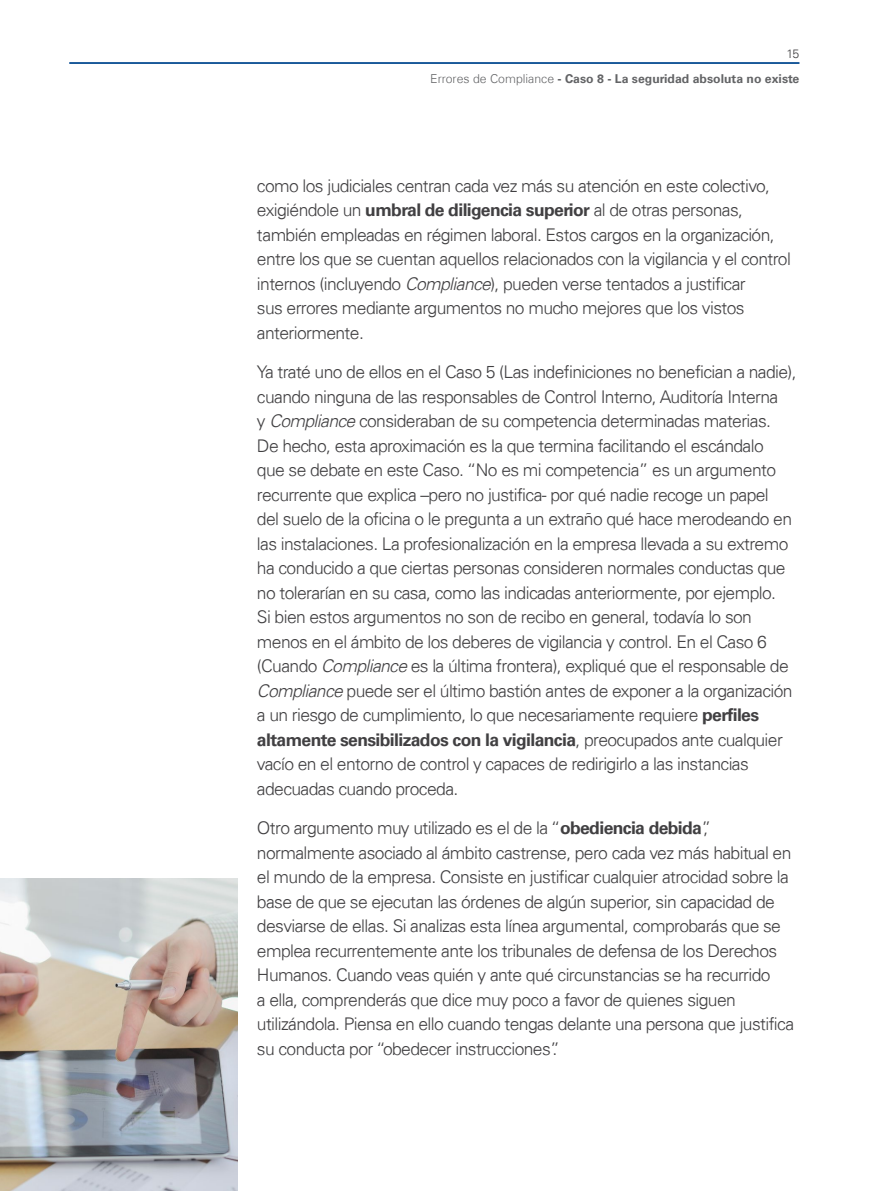
<style>
.page{position:relative;width:869px;height:1191px;background:#fff}
.page>*{position:absolute;margin:0;border:0;box-sizing:border-box;transform-origin:0 0}
.t1{font:300 17.5px/24.5px "Univers 45";letter-spacing:-.035em;color:#414042}
.t2{font:700 17.5px "Univers 65";letter-spacing:-.035em;color:#414042}
.t3{font:700 12.25px "Universfor KPMG";color:#636466}
.t4{font:300 12.25px "Universfor KPMG";color:#414042}
.s1{font-weight:300}
.s2{font-family:"Univers 65";font-weight:700}
.s3{font-style:italic}
.s4{font-family:"Univers 45";font-weight:300}
</style>
<div class="page">
<hr style="left:69px;top:62px;width:730px;height:2px;background:#00478f">
<img style="left:0;top:878px;width:237px;height:313px">
<p class="t4" style="left:786px;top:46px;width:15px">15</p>
<p class="t3" style="left:430px;top:71px;width:370px"><span class="s1">Errores de Compliance</span> - Caso 8 - La seguridad absoluta no existe</p>
<p class="t1" style="left:257px;top:173px;width:535px">como los judiciales centran cada vez más su atención en este colectivo, exigiéndole un <span class="s2">umbral de diligencia superior</span> al de otras personas, también empleadas en régimen laboral. Estos cargos en la organización, entre los que se cuentan aquellos relacionados con la vigilancia y el control internos (incluyendo <span class="s3">Compliance</span>), pueden verse tentados a justificar<br>sus errores mediante argumentos no mucho mejores que los vistos anteriormente.</p>
<p class="t1" style="left:257px;top:360px;width:541px">Ya traté uno de ellos en el Caso 5 (Las indefiniciones no benefician a nadie), cuando ninguna de las responsables de Control Interno, Auditoría Interna<br>y <span class="s3">Compliance</span> consideraban de su competencia determinadas materias.<br>De hecho, esta aproximación es la que termina facilitando el escándalo<br>que se debate en este Caso. “No es mi competencia” es un argumento recurrente que explica –pero no justifica- por qué nadie recoge un papel<br>del suelo de la oficina o le pregunta a un extraño qué hace merodeando en las instalaciones. La profesionalización en la empresa llevada a su extremo ha conducido a que ciertas personas consideren normales conductas que no tolerarían en su casa, como las indicadas anteriormente, por ejemplo.<br>Si bien estos argumentos no son de recibo en general, todavía lo son menos en el ámbito de los deberes de vigilancia y control. En el Caso 6 (Cuando <span class="s3">Compliance</span> es la última frontera), expliqué que el responsable de <span class="s3">Compliance</span> puede ser el último bastión antes de exponer a la organización a un riesgo de cumplimiento, lo que necesariamente requiere <span class="s2">perfiles</span></p>
<p class="t2" style="left:257px;top:729px;width:527px">altamente sensibilizados con la vigilancia<span class="s4">, preocupados ante cualquier</span></p>
<p class="t1" style="left:257px;top:752px;width:493px">vacío en el entorno de control y capaces de redirigirlo a las instancias adecuadas cuando proceda.</p>
<p class="t1" style="left:257px;top:816px;width:538px">Otro argumento muy utilizado es el de la “<span class="s2">obediencia debida</span>”, normalmente asociado al ámbito castrense, pero cada vez más habitual en el mundo de la empresa. Consiste en justificar cualquier atrocidad sobre la base de que se ejecutan las órdenes de algún superior, sin capacidad de desviarse de ellas. Si analizas esta línea argumental, comprobarás que se emplea recurrentemente ante los tribunales de defensa de los Derechos Humanos. Cuando veas quién y ante qué circunstancias se ha recurrido<br>a ella, comprenderás que dice muy poco a favor de quienes siguen utilizándola. Piensa en ello cuando tengas delante una persona que justifica su conducta por “obedecer instrucciones”.</p>
</div>
